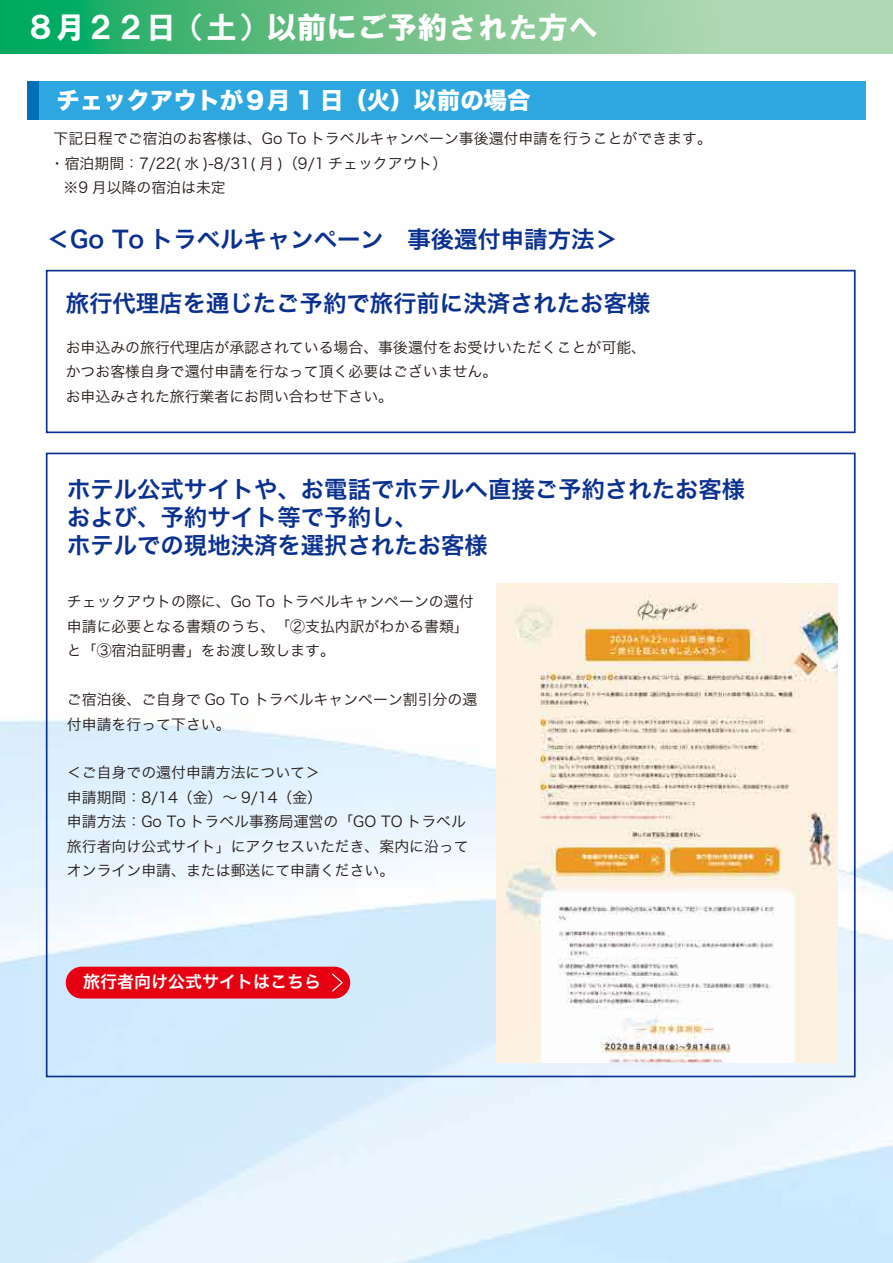
<style>
.page{position:relative;width:893px;height:1263px;background:#fff}
.page>*{position:absolute;margin:0;border:0;box-sizing:border-box;transform-origin:0 0}
.t1{font:30.15px "HG Soei Kakugothic UB";color:#fff}
.t2{font:23.4px/27.6px "Hira Kaku Std N W6";color:#0b3190}
.t3{font:23.4px "Hira Kaku Std N W8";color:#fff}
.t4{font:16.95px "Hira Kaku Std N W6";color:#fff}
.t5{font:14.85px/24.5px "Hira Kaku Std N W3";color:#221815}
</style>
<div class="page">
<img style="left:0;top:81px;width:893px;height:1182px">
<div style="left:27px;top:81px;width:838px;height:38px;background:#2ea7e0"></div>
<div style="left:27px;top:81px;width:12px;height:38px;background:#036eb8"></div>
<svg style="left:0;top:0;width:893px;height:54px;background:#71c38e"></svg>
<img style="left:497px;top:583px;width:340px;height:479px">
<div style="left:46px;top:270px;width:810px;height:163px;border:2px solid #0b3190"></div>
<div style="left:66px;top:967px;width:284px;height:31px;background:#e60012;border-radius:16px"></div>
<svg style="left:332px;top:973px;width:11px;height:19px"></svg>
<h1 class="t1" style="left:25px;top:12px;width:575px">８月２２日（土）以前にご予約された方へ</h1>
<h2 class="t3" style="left:56px;top:87px;width:476px">チェックアウトが９月 1 日（火）以前の場合</h2>
<p class="t5" style="left:54px;top:126px;width:660px">下記日程でご宿泊のお客様は、Go To トラベルキャンペーン事後還付申請を行うことができます。</p>
<p class="t5" style="left:50px;top:151px;width:399px">・宿泊期間：7/22( 水 )-8/31( 月 )（9/1 チェックアウト）</p>
<p class="t5" style="left:63px;top:175px;width:164px">※9 月以降の宿泊は未定</p>
<h2 class="t2" style="left:47px;top:226px;width:573px">＜Go To トラベルキャンペーン　事後還付申請方法＞</h2>
<h2 class="t2" style="left:66px;top:290px;width:586px">旅行代理店を通じたご予約で旅行前に決済されたお客様</h2>
<p class="t5" style="left:66px;top:335px;width:582px">お申込みの旅行代理店が承認されている場合、事後還付をお受けいただくことが可能、かつお客様自身で還付申請を行なって頂く必要はございません。<br>お申込みされた旅行業者にお問い合わせ下さい。</p>
<h2 class="t2" style="left:67px;top:476px;width:680px">ホテル公式サイトや、お電話でホテルへ直接ご予約されたお客様および、予約サイト等で予約し、<br>ホテルでの現地決済を選択されたお客様</h2>
<p class="t5" style="left:67px;top:589px;width:408px">チェックアウトの際に、Go To トラベルキャンペーンの還付申請に必要となる書類のうち、　「②支払内訳がわかる書類」と「③宿泊証明書」をお渡し致します。</p>
<p class="t5" style="left:67px;top:687px;width:412px">ご宿泊後、ご自身で Go To トラベルキャンペーン割引分の還付申請を行って下さい。</p>
<p class="t5" style="left:67px;top:760px;width:403px">＜ご自身での還付申請方法について＞<br>申請期間：8/14（金）～ 9/14（金）<br>申請方法：Go To トラベル事務局運営の「GO TO トラベル旅行者向け公式サイト」にアクセスいただき、案内に沿ってオンライン申請、または郵送にて申請ください。</p>
<p class="t4" style="left:83px;top:969px;width:240px">旅行者向け公式サイトはこちら</p>
</div>
